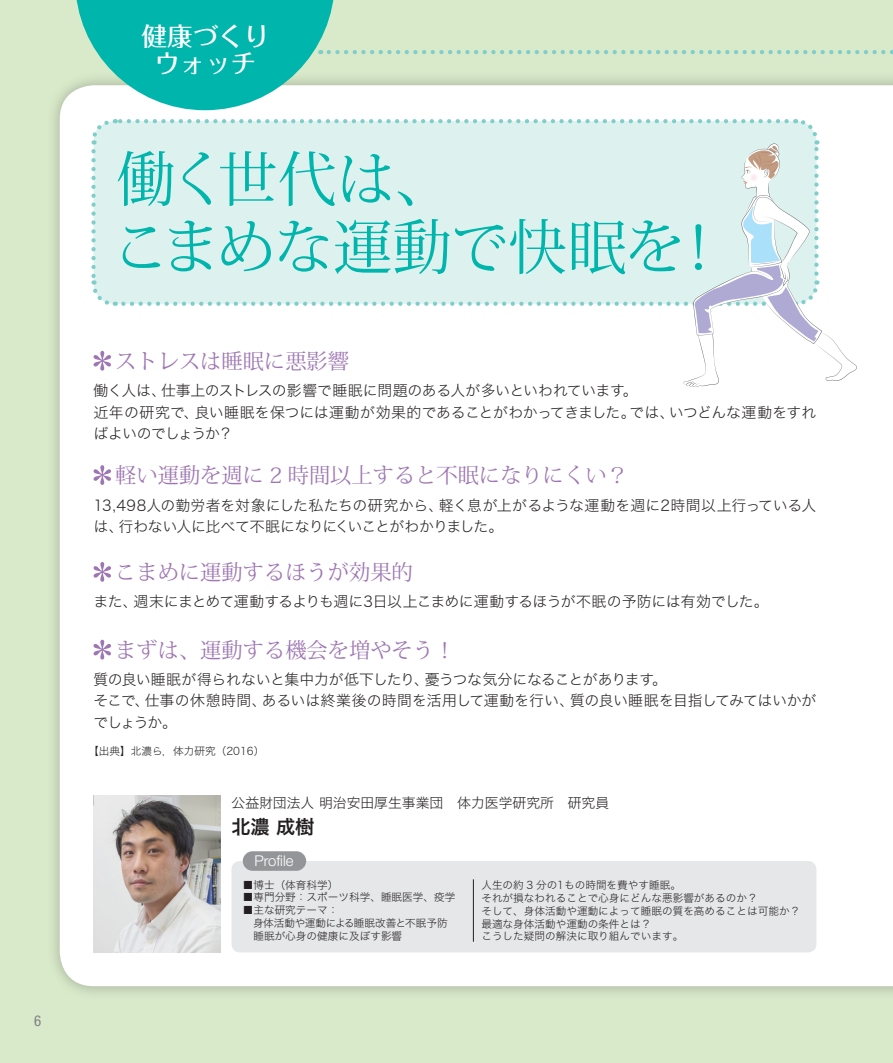
<style>
.page{position:relative;width:893px;height:1063px;background:#d9eaca}
.page>*{position:absolute;margin:0;border:0;box-sizing:border-box;transform-origin:0 0}
.t1{font:59.55px/68.1px "Koz Min Pro";letter-spacing:-.03em;color:#00b5ac}
.t2{font:500 25.5px/26.5px "Folk Pro";color:#fff;text-align:center}
.t3{font:21.3px "Koz Min Pro";color:#9e76b3}
.t4{font:19.2px "Hira Kaku Std N W6";color:#231f20}
.t5{font:14.85px/21.3px "Hira Kaku Std N W2";letter-spacing:-.02em;color:#231f20}
.t6{font:300 14.85px "Helvetica Neue LT Std";color:#fff}
.t7{font:condensed 14.85px "Helvetica Neue LT Std";color:#808285}
.t8{font:13.8px "Hira Kaku Std N W2";color:#231f20}
.t9{font:10.65px/12.8px "Hira Kaku Std N W2";color:#231f20}
</style>
<div class="page">
<div style="left:46px;top:71px;width:847px;height:930px;background:#231f20;opacity:.3"></div>
<div style="left:60px;top:85px;width:833px;height:901px;background:#fff"></div>
<svg style="left:75px;top:0;width:818px;height:110px"></svg>
<svg style="left:94px;top:640px;width:17px;height:20px"></svg>
<svg style="left:94px;top:465px;width:17px;height:20px"></svg>
<svg style="left:94px;top:562px;width:17px;height:20px"></svg>
<img style="left:94px;top:795px;width:126px;height:157px">
<div style="left:232px;top:861px;width:584px;height:91px;background:#e6e7e9;border-radius:9px"></div>
<hr style="left:473px;top:879px;width:1px;height:63px;background:#231f20">
<div style="left:243px;top:851px;width:63px;height:20px;background:#939598;border-radius:10px"></div>
<svg style="left:89px;top:117px;width:769px;height:270px;background:#e7f4f3"></svg>
<p class="t7" style="left:34px;top:1013px;width:9px">6</p>
<h2 class="t2" style="left:142px;top:20px;width:129px">健康づくりウォッチ</h2>
<h1 class="t1" style="left:112px;top:143px;width:618px">働く世代は、<br>こまめな運動で快眠を！</h1>
<h3 class="t3" style="left:115px;top:346px;width:235px">ストレスは睡眠に悪影響</h3>
<p class="t5" style="left:94px;top:380px;width:724px">働く人は、仕事上のストレスの影響で睡眠に問題のある人が多いといわれています。<br>近年の研究で、良い睡眠を保つには運動が効果的であることがわかってきました。では、いつどんな運動をすればよいのでしょうか？</p>
<h3 class="t3" style="left:115px;top:460px;width:514px">軽い運動を週に 2 時間以上すると不眠になりにくい？</h3>
<p class="t5" style="left:94px;top:494px;width:724px">13,498人の勤労者を対象にした私たちの研究から、軽く息が上がるような運動を週に2時間以上行っている人は、行わない人に比べて不眠になりにくいことがわかりました。</p>
<h3 class="t3" style="left:115px;top:557px;width:299px">こまめに運動するほうが効果的</h3>
<p class="t5" style="left:94px;top:591px;width:677px">また、週末にまとめて運動するよりも週に3日以上こまめに運動するほうが不眠の予防には有効でした。</p>
<h3 class="t3" style="left:115px;top:635px;width:342px">まずは、運動する機会を増やそう！</h3>
<p class="t5" style="left:94px;top:669px;width:724px">質の良い睡眠が得られないと集中力が低下したり、憂うつな気分になることがあります。<br>そこで、仕事の休憩時間、あるいは終業後の時間を活用して運動を行い、質の良い睡眠を目指してみてはいかがでしょうか。</p>
<p class="t9" style="left:88px;top:744px;width:178px">【出典】北濃ら，体力研究（2016）</p>
<p class="t8" style="left:232px;top:792px;width:379px">公益財団法人 明治安田厚生事業団　体力医学研究所　研究員</p>
<p class="t4" style="left:232px;top:812px;width:84px">北濃 成樹</p>
<p class="t6" style="left:254px;top:852px;width:41px">Profile</p>
<p class="t9" style="left:243px;top:878px;width:97px">■博士（体育科学）</p>
<p class="t9" style="left:243px;top:891px;width:214px">■専門分野：スポーツ科学、睡眠医学、疫学</p>
<p class="t9" style="left:243px;top:904px;width:206px">■主な研究テーマ：<br>　身体活動や運動による睡眠改善と不眠予防　睡眠が心身の健康に及ぼす影響</p>
<p class="t9" style="left:481px;top:879px;width:320px">人生の約 3 分の1もの時間を費やす睡眠。<br>それが損なわれることで心身にどんな悪影響があるのか？<br>そして、身体活動や運動によって睡眠の質を高めることは可能か？最適な身体活動や運動の条件とは？<br>こうした疑問の解決に取り組んでいます。</p>
</div>
